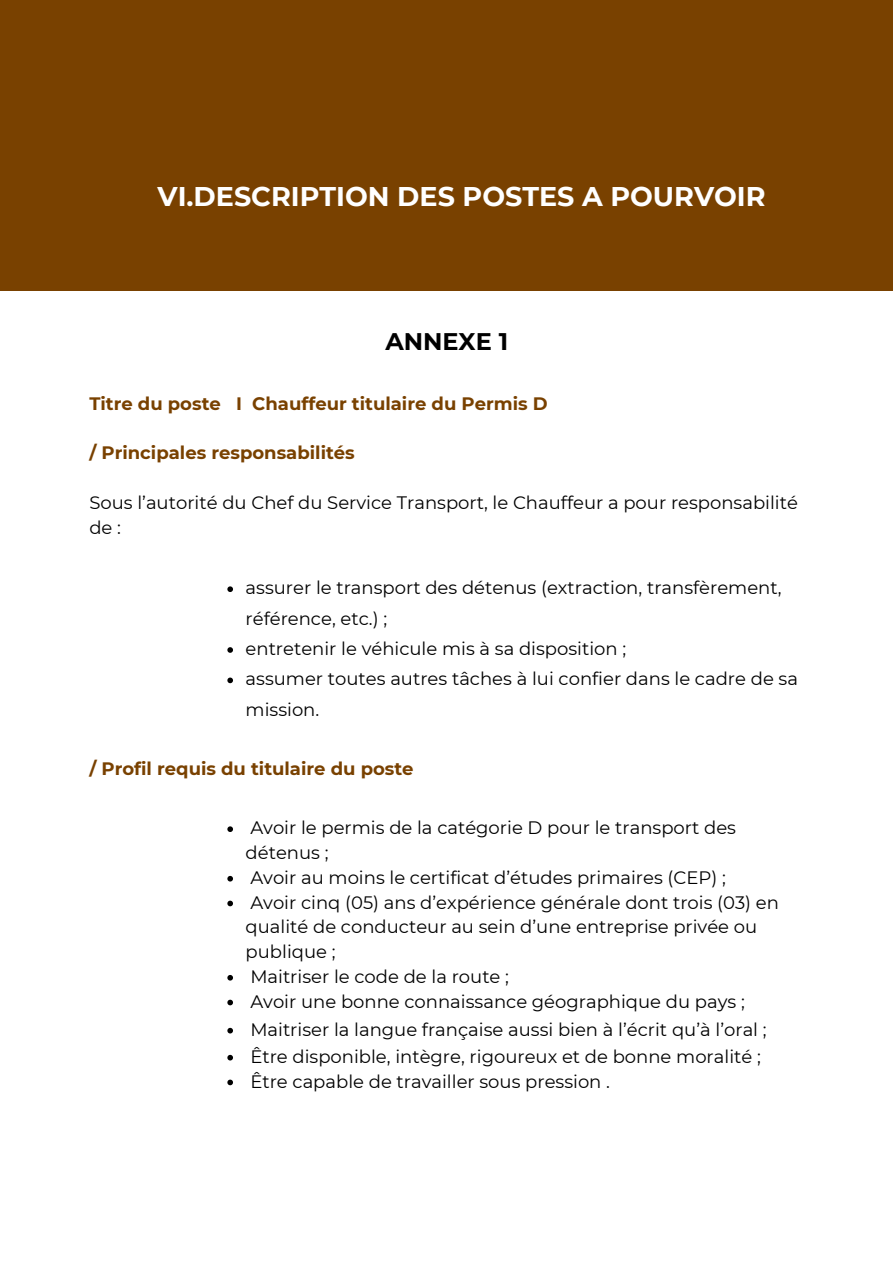
<style>
.page{position:relative;width:893px;height:1264px;background:#fff}
.page>*{position:absolute;margin:0;border:0;box-sizing:border-box;transform-origin:0 0}
.t1{font:700 27px "Montserrat";color:#fff}
.t2{font:700 24px "Montserrat";color:#000}
.t3{font:18px/24.8px "Montserrat";color:#000}
.t4{font:700 18px "Montserrat";color:#794100}
</style>
<div class="page">
<div style="left:0;top:0;width:892px;height:290px;background:#794100"></div>
<svg style="left:227px;top:586px;width:6px;height:6px"></svg>
<svg style="left:227px;top:647px;width:6px;height:5px"></svg>
<svg style="left:227px;top:677px;width:6px;height:6px"></svg>
<svg style="left:227px;top:826px;width:6px;height:6px"></svg>
<svg style="left:227px;top:875px;width:6px;height:6px"></svg>
<svg style="left:227px;top:900px;width:6px;height:6px"></svg>
<svg style="left:227px;top:975px;width:6px;height:5px"></svg>
<svg style="left:227px;top:999px;width:6px;height:6px"></svg>
<svg style="left:227px;top:1027px;width:6px;height:6px"></svg>
<svg style="left:227px;top:1054px;width:6px;height:6px"></svg>
<svg style="left:227px;top:1079px;width:6px;height:6px"></svg>
<p class="t1" style="left:157px;top:180px;width:609px">VI.DESCRIPTION DES POSTES A POURVOIR</p>
<p class="t2" style="left:385px;top:327px;width:124px">ANNEXE 1</p>
<p class="t4" style="left:89px;top:392px;width:460px">Titre du poste I Chauffeur titulaire du Permis D</p>
<p class="t4" style="left:89px;top:442px;width:267px">/ Principales responsabilités</p>
<p class="t3" style="left:89px;top:490px;width:710px">Sous l’autorité du Chef du Service Transport, le Chauffeur a pour responsabilité de :</p>
<p class="t3" style="left:245px;top:572px;width:537px;line-height:30.3px">assurer le transport des détenus (extraction, transfèrement, référence, etc.) ;</p>
<p class="t3" style="left:245px;top:636px;width:382px">entretenir le véhicule mis à sa disposition ;</p>
<p class="t3" style="left:245px;top:664px;width:554px;line-height:30.3px">assumer toutes autres tâches à lui confier dans le cadre de sa mission.</p>
<p class="t4" style="left:89px;top:757px;width:326px">/ Profil requis du titulaire du poste</p>
<p class="t3" style="left:245px;top:815px;width:492px">Avoir le permis de la catégorie D pour le transport des détenus ;</p>
<p class="t3" style="left:250px;top:865px;width:477px">Avoir au moins le certificat d’études primaires (CEP) ;</p>
<p class="t3" style="left:245px;top:889px;width:535px">Avoir cinq (05) ans d’expérience générale dont trois (03) en qualité de conducteur au sein d’une entreprise privée ou publique ;</p>
<p class="t3" style="left:250px;top:964px;width:260px">Maitriser le code de la route ;</p>
<p class="t3" style="left:250px;top:988px;width:496px">Avoir une bonne connaissance géographique du pays ;</p>
<p class="t3" style="left:250px;top:1016px;width:518px">Maitriser la langue française aussi bien à l’écrit qu’à l’oral ;</p>
<p class="t3" style="left:250px;top:1043px;width:512px">Être disponible, intègre, rigoureux et de bonne moralité ;</p>
<p class="t3" style="left:250px;top:1068px;width:361px">Être capable de travailler sous pression .</p>
</div>
